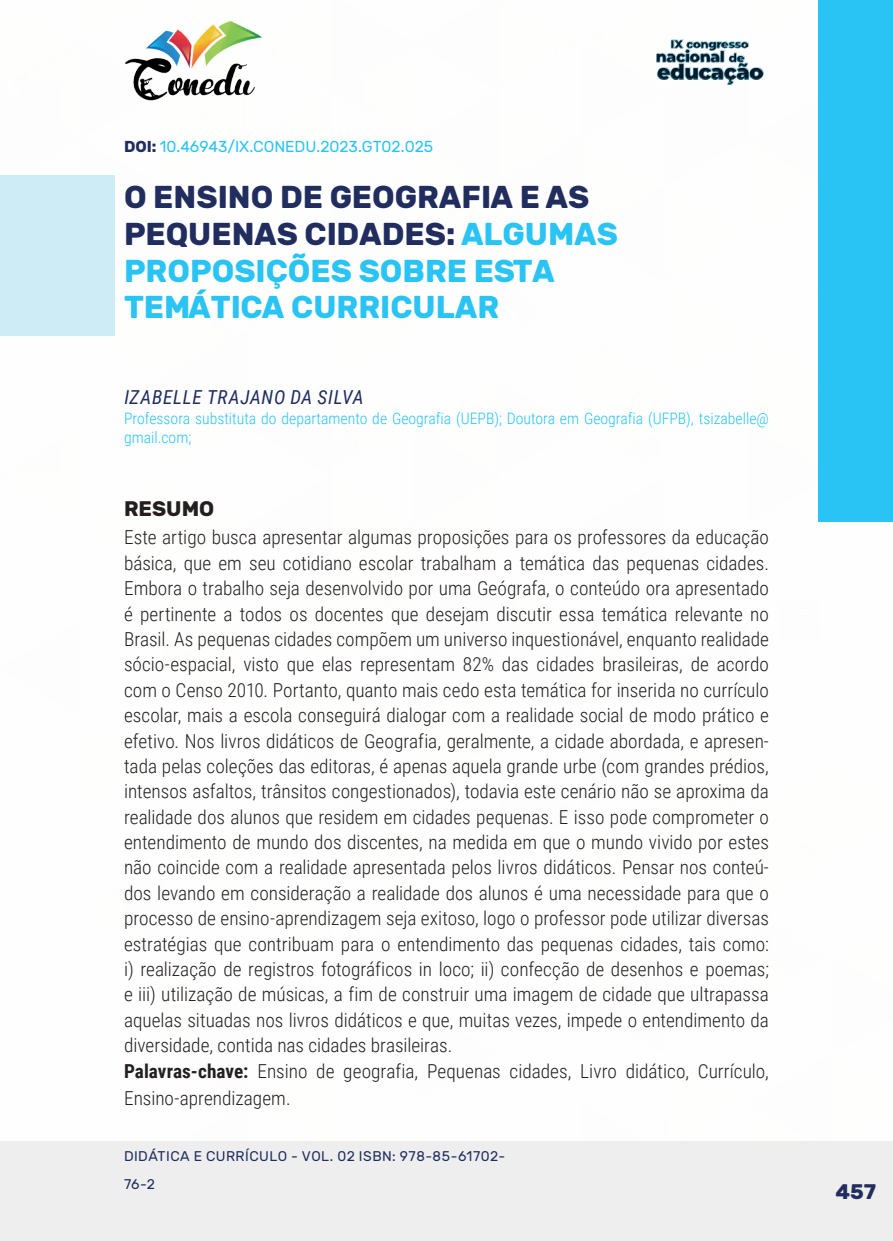
<style>
.page{position:relative;width:893px;height:1241px;background:#fff}
.page>*{position:absolute;margin:0;border:0;box-sizing:border-box;transform-origin:0 0}
._1_TITULO{font:700 31.5px/36.8px "Rubik";color:#29c4f3}
._4_RESUMO{font:700 21px "Rubik";color:#231f20}
.t1{font:700 21px "Rubik";color:#202d5e}
._5_CORPO_RESUMO{font:300 19.25px/25.4px "Roboto Condensed";color:#231f20;text-align:justify}
._6_PALAVRAS-CHAVE{font:300 19.25px/26.2px "Roboto Condensed";color:#231f20}
._2_AUTOR{font:italic 19.25px "Roboto Condensed";letter-spacing:.035em;color:#202d5e}
._3_FORMAÇÃO{font:300 15.75px/19.2px "Roboto Condensed";color:#29c4f3}
._0_DOI{font:15.75px "Rubik";color:#29c4f3}
.t2{font:14px/28px "Rubik";letter-spacing:.035em;color:#202d5e}
.s1{font-weight:700;color:#202d5e}
.s2{color:#202d5e}
.s3{font-weight:700}
</style>
<div class="page">
<div style="left:0;top:1141px;width:893px;height:99px;background:#eeeeef"></div>
<div style="left:819px;top:0;width:74px;height:521px;background:#29c4f3"></div>
<img style="left:125px;top:20px;width:137px;height:81px">
<img style="left:656px;top:39px;width:108px;height:46px">
<div style="left:0;top:174px;width:114px;height:161px;background:#ceecf5"></div>
<p class="_0_DOI" style="left:124px;top:138px;width:311px"><span class="s1">DOI:</span> 10.46943/IX.CONEDU.2023.GT02.025</p>
<p class="_1_TITULO" style="left:124px;top:180px;width:495px"><span class="s2">O ENSINO DE GEOGRAFIA E AS<br>PEQUENAS CIDADES:</span> ALGUMAS<br>PROPOSIÇÕES SOBRE ESTA<br>TEMÁTICA CURRICULAR</p>
<p class="_2_AUTOR" style="left:124px;top:384px;width:241px">IZABELLE TRAJANO DA SILVA</p>
<p class="_3_FORMAÇÃO" style="left:124px;top:407px;width:646px">Professora substituta do departamento de Geografia (UEPB); Doutora em Geografia (UFPB), tsizabelle@ gmail.com;</p>
<p class="_4_RESUMO" style="left:124px;top:496px;width:92px">RESUMO</p>
<p class="_5_CORPO_RESUMO" style="left:124px;top:524px;width:646px">Este artigo busca apresentar algumas proposições para os professores da educação básica, que em seu cotidiano escolar trabalham a temática das pequenas cidades.<br>Embora o trabalho seja desenvolvido por uma Geógrafa, o conteúdo ora apresentado é pertinente a todos os docentes que desejam discutir essa temática relevante no Brasil. As pequenas cidades compõem um universo inquestionável, enquanto realidade sócio-espacial, visto que elas representam 82% das cidades brasileiras, de acordo com o Censo 2010. Portanto, quanto mais cedo esta temática for inserida no currículo escolar, mais a escola conseguirá dialogar com a realidade social de modo prático e efetivo. Nos livros didáticos de Geografia, geralmente, a cidade abordada, e apresen&shy;tada pelas coleções das editoras, é apenas aquela grande urbe (com grandes prédios, intensos asfaltos, trânsitos congestionados), todavia este cenário não se aproxima da realidade dos alunos que residem em cidades pequenas. E isso pode comprometer o entendimento de mundo dos discentes, na medida em que o mundo vivido por estes não coincide com a realidade apresentada pelos livros didáticos. Pensar nos conteú&shy;dos levando em consideração a realidade dos alunos é uma necessidade para que o processo de ensino-aprendizagem seja exitoso, logo o professor pode utilizar diversas estratégias que contribuam para o entendimento das pequenas cidades, tais como: i) realização de registros fotográficos in loco; ii) confecção de desenhos e poemas; e iii) utilização de músicas, a fim de construir uma imagem de cidade que ultrapassa aquelas situadas nos livros didáticos e que, muitas vezes, impede o entendimento da diversidade, contida nas cidades brasileiras.</p>
<p class="_6_PALAVRAS-CHAVE" style="left:124px;top:1057px;width:646px"><span class="s3">Palavras-chave:</span> Ensino de geografia, Pequenas cidades, Livro didático, Currículo,<br>Ensino-aprendizagem.</p>
<p class="t2" style="left:124px;top:1142px;width:383px">DIDÁTICA E CURRÍCULO - VOL. 02 ISBN: 978-85-61702-<br>76-2</p>
<p class="t1" style="left:835px;top:1179px;width:42px">457</p>
</div>
